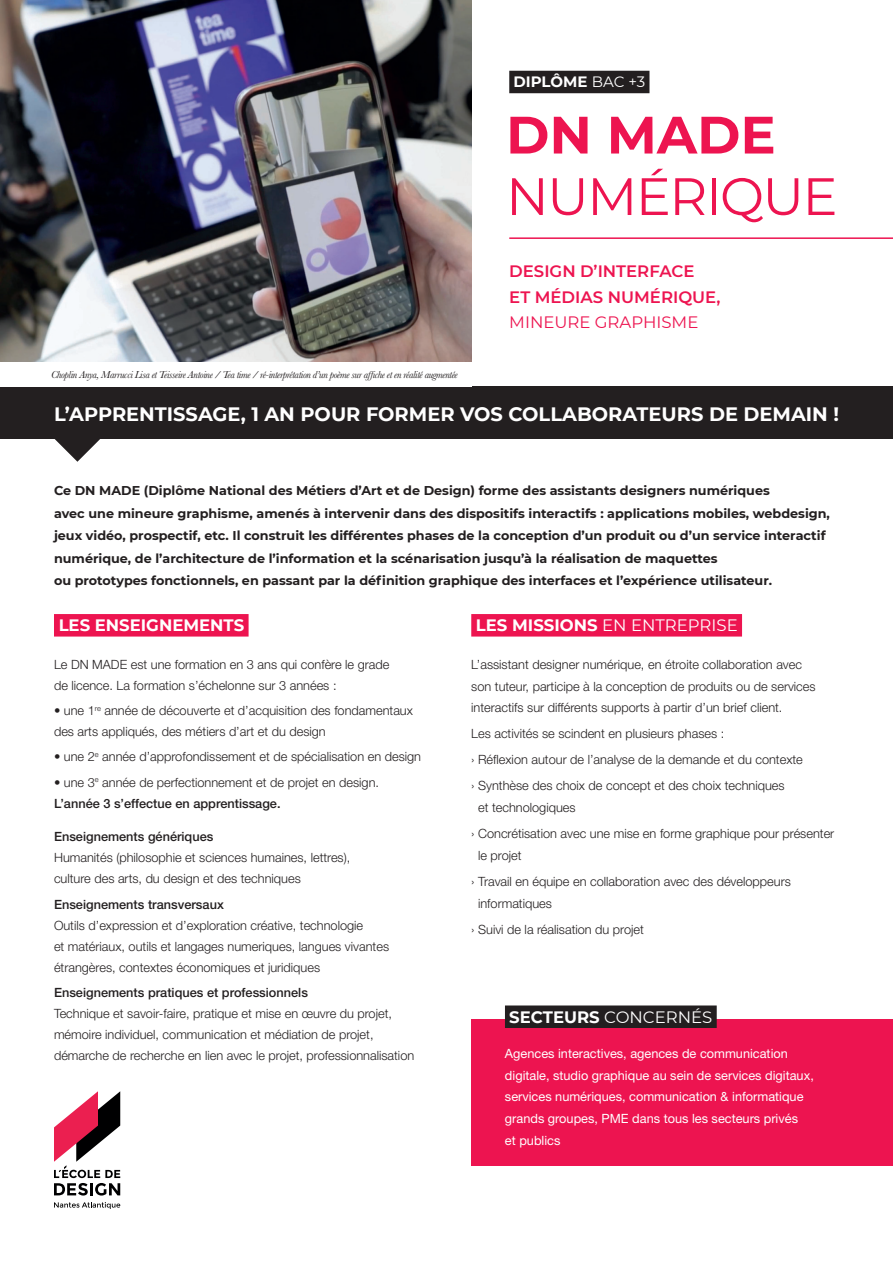
<style>
.page{position:relative;width:893px;height:1263px;background:#fff}
.page>*{position:absolute;margin:0;border:0;box-sizing:border-box;transform-origin:0 0}
.t1{font:52.5px "Montserrat";letter-spacing:-.03em;color:#ed1450}
.t2{font:700 52.5px "Montserrat";color:#ed1450}
.t3{font:700 19.35px "Montserrat";color:#fff}
.t4{font:16.5px "Montserrat";color:#fff}
.t5{font:600 16.5px/25.5px "Montserrat";color:#ed1450}
.t6{font:700 16.5px "Montserrat";color:#fff}
.t7{font:16.5px "Montserrat";color:#ed1450}
.t8{font:700 15px "Montserrat";color:#fff}
.t9{font:300 12.75px/21px "Helvetica Neue LT Std";color:#231f20}
.t10{font:700 12.75px/22.5px "Montserrat";color:#231f20}
.t11{font:12.75px/21.8px "Helvetica Neue LT Std";color:#fff}
.t12{font:500 12.75px "Helvetica Neue LT Std";color:#231f20}
.t13{font:italic 10.5px "Baskerville";letter-spacing:-.03em;color:#231f20}
.s1{font-weight:400}
.s2{font-weight:700}
.s3{font-weight:500}
</style>
<div class="page">
<div style="left:471px;top:1019px;width:422px;height:147px;background:#ed1450"></div>
<div style="left:471px;top:614px;width:271px;height:22px;background:#ed1450"></div>
<div style="left:54px;top:614px;width:195px;height:22px;background:#ed1450"></div>
<div style="left:505px;top:1005px;width:212px;height:23px;background:#231f20"></div>
<svg style="left:54px;top:1091px;width:66px;height:104px"></svg>
<svg style="left:54px;top:1202px;width:66px;height:7px"></svg>
<div style="left:0;top:387px;width:893px;height:52px;background:#231f20"></div>
<svg style="left:54px;top:439px;width:46px;height:23px"></svg>
<div style="left:509px;top:71px;width:140px;height:22px;background:#231f20"></div>
<img style="left:0;top:0;width:471px;height:362px">
<hr style="left:509px;top:237px;width:384px;height:2px;background:#ed1450">
<p class="t8" style="left:513px;top:71px;width:133px">DIPLÔME <span class="s1">BAC +3</span></p>
<h1 class="t2" style="left:506px;top:97px;width:271px">DN MADE</h1>
<h1 class="t1" style="left:506px;top:160px;width:333px">NUMÉRIQUE</h1>
<p class="t13" style="left:51px;top:368px;width:408px">Choplin Anya, Marrucci Lisa et Teisseire Antoine / Tea time / ré-interprétation d’un poème sur affiche et en réalité augmentée</p>
<p class="t5" style="left:509px;top:258px;width:213px">DESIGN D’INTERFACE<br>ET MÉDIAS NUMÉRIQUE,</p>
<p class="t7" style="left:509px;top:311px;width:191px">MINEURE GRAPHISME</p>
<h2 class="t3" style="left:54px;top:400px;width:786px">L’APPRENTISSAGE, 1 AN POUR FORMER VOS COLLABORATEURS DE DEMAIN !</h2>
<p class="t10" style="left:54px;top:479px;width:777px">Ce DN MADE (Diplôme National des Métiers d’Art et de Design) forme des assistants designers numériques<br>avec une mineure graphisme, amenés à intervenir dans des dispositifs interactifs : applications mobiles, webdesign, jeux vidéo, prospectif, etc. Il construit les différentes phases de la conception d’un produit ou d’un service interactif numérique, de l’architecture de l’information et la scénarisation jusqu’à la réalisation de maquettes<br>ou prototypes fonctionnels, en passant par la définition graphique des interfaces et l’expérience utilisateur.</p>
<p class="t6" style="left:59px;top:613px;width:187px">LES ENSEIGNEMENTS</p>
<p class="t4" style="left:476px;top:614px;width:263px"><span class="s2">LES MISSIONS</span> EN ENTREPRISE</p>
<p class="t9" style="left:54px;top:653px;width:337px">Le DN MADE est une formation en 3 ans qui confère le grade de licence. La formation s’échelonne sur 3 années :</p>
<p class="t9" style="left:54px;top:700px;width:360px">• une 1<sup>re</sup> année de découverte et d’acquisition des fondamentaux des arts appliqués, des métiers d’art et du design</p>
<p class="t9" style="left:54px;top:746px;width:369px">• une 2<sup>e</sup> année d’approfondissement et de spécialisation en design</p>
<p class="t9" style="left:54px;top:771px;width:327px">• une 3<sup>e</sup> année de perfectionnement et de projet en design.<br><span class="s3">L’année 3 s’effectue en apprentissage.</span></p>
<p class="t12" style="left:54px;top:829px;width:161px">Enseignements génériques</p>
<p class="t9" style="left:54px;top:847px;width:298px">Humanités (philosophie et sciences humaines, lettres), culture des arts, du design et des techniques</p>
<p class="t12" style="left:54px;top:896px;width:171px">Enseignements transversaux</p>
<p class="t9" style="left:54px;top:914px;width:337px">Outils d’expression et d’exploration créative, technologie<br>et matériaux, outils et langages numeriques, langues vivantes étrangères, contextes économiques et juridiques</p>
<p class="t12" style="left:54px;top:985px;width:255px">Enseignements pratiques et professionnels</p>
<p class="t9" style="left:54px;top:1002px;width:362px">Technique et savoir-faire, pratique et mise en œuvre du projet, mémoire individuel, communication et médiation de projet, démarche de recherche en lien avec le projet, professionnalisation</p>
<p class="t9" style="left:471px;top:653px;width:346px;line-height:21.8px">L’assistant designer numérique, en étroite collaboration avec son tuteur, participe à la conception de produits ou de services interactifs sur différents supports à partir d’un brief client.</p>
<p class="t9" style="left:471px;top:720px;width:333px;line-height:26px">Les activités se scindent en plusieurs phases :<br>› Réflexion autour de l’analyse de la demande et du contexte › Synthèse des choix de concept et des choix techniques</p>
<p class="t9" style="left:471px;top:794px;width:365px;line-height:26px;text-indent:7px">et technologiques<br>› Concrétisation avec une mise en forme graphique pour présenter</p>
<p class="t9" style="left:471px;top:842px;width:321px;line-height:26px;text-indent:7px">le projet<br>› Travail en équipe en collaboration avec des développeurs</p>
<p class="t9" style="left:471px;top:890px;width:174px;line-height:26px;text-indent:7px">informatiques<br>› Suivi de la réalisation du projet</p>
<p class="t4" style="left:509px;top:1005px;width:205px"><span class="s2">SECTEURS</span> CONCERNÉS</p>
<p class="t11" style="left:505px;top:1042px;width:310px">Agences interactives, agences de communication digitale, studio graphique au sein de services digitaux, services numériques, communication &amp; informatique grands groupes, PME dans tous les secteurs privés<br>et publics</p>
</div>
